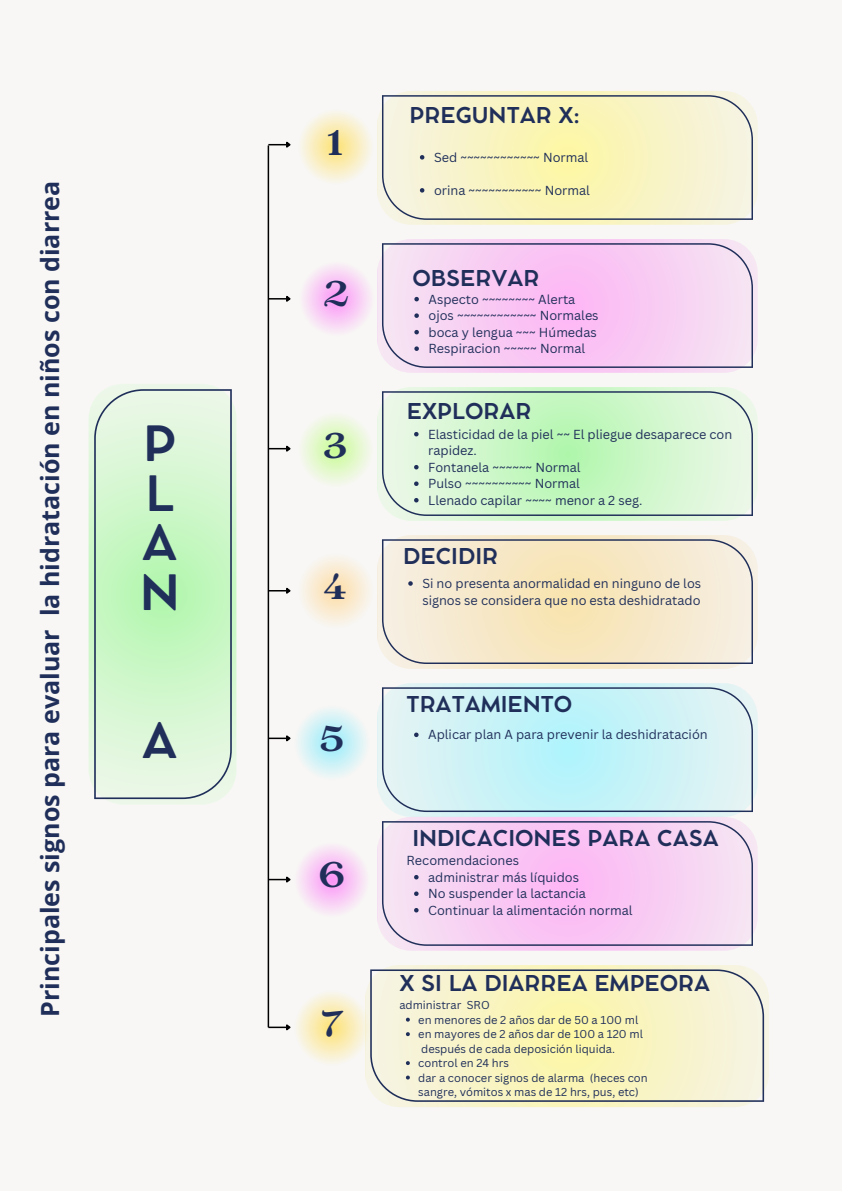
<style>
.page{position:relative;width:842px;height:1191px;background:#fff}
.page>*{position:absolute;margin:0;border:0;box-sizing:border-box;transform-origin:0 0}
.t1{font:700 48px/49.5px "Cocomat Pro";color:#202f5a}
.t2{font:700 35.6px "Lovelace Text";color:#202f5a}
.t3{font:700 25px "Open Sans";color:#202f5a}
.t4{font:700 21.6px "Cocomat Pro";color:#202f5a}
.t5{font:12.7px/16.5px "Canva Sans";color:#202f5a}
.t6{font:11.1px/14.5px "Canva Sans";color:#202f5a}
</style>
<div class="page">
<div style="left:0;top:0;width:842px;height:1190px;background:#f8f7f5"></div>
<svg style="left:377px;top:91px;width:380px;height:134px;background:#f7f3d1"></svg>
<svg style="left:382px;top:95px;width:371px;height:125px;background:#f1edc4"></svg>
<svg style="left:377px;top:239px;width:380px;height:134px;background:#f7d6f2"></svg>
<svg style="left:382px;top:243px;width:371px;height:125px;background:#f1caee"></svg>
<svg style="left:377px;top:387px;width:380px;height:134px"></svg>
<svg style="left:382px;top:391px;width:371px;height:125px;background:#cdf0cb"></svg>
<svg style="left:377px;top:535px;width:380px;height:133px;background:#f6ebd3"></svg>
<svg style="left:382px;top:539px;width:371px;height:125px;background:#efe3c8"></svg>
<svg style="left:377px;top:683px;width:380px;height:133px;background:#d5f2f4"></svg>
<svg style="left:382px;top:687px;width:371px;height:125px;background:#c8edf2"></svg>
<svg style="left:89px;top:384px;width:147px;height:420px"></svg>
<svg style="left:94px;top:389px;width:138px;height:410px;background:#cdf0cb"></svg>
<svg style="left:377px;top:816px;width:380px;height:134px;background:#e6cde9"></svg>
<svg style="left:382px;top:821px;width:371px;height:124px;background:#f2cbef"></svg>
<svg style="left:365px;top:964px;width:404px;height:142px"></svg>
<svg style="left:370px;top:969px;width:394px;height:132px;background:#f3efc4"></svg>
<svg style="left:294px;top:105px;width:82px;height:83px"></svg>
<svg style="left:295px;top:257px;width:82px;height:82px"></svg>
<svg style="left:294px;top:408px;width:82px;height:82px"></svg>
<svg style="left:294px;top:549px;width:82px;height:83px"></svg>
<svg style="left:291px;top:701px;width:82px;height:82px"></svg>
<svg style="left:291px;top:837px;width:82px;height:82px"></svg>
<svg style="left:291px;top:986px;width:82px;height:82px"></svg>
<svg style="left:420px;top:155px;width:4px;height:4px"></svg>
<svg style="left:420px;top:188px;width:4px;height:4px"></svg>
<svg style="left:414px;top:297px;width:5px;height:4px"></svg>
<svg style="left:414px;top:313px;width:5px;height:5px"></svg>
<svg style="left:414px;top:330px;width:5px;height:4px"></svg>
<svg style="left:414px;top:346px;width:5px;height:5px"></svg>
<svg style="left:414px;top:432px;width:5px;height:4px"></svg>
<svg style="left:414px;top:465px;width:5px;height:4px"></svg>
<svg style="left:414px;top:481px;width:5px;height:5px"></svg>
<svg style="left:414px;top:498px;width:5px;height:4px"></svg>
<svg style="left:408px;top:581px;width:5px;height:4px"></svg>
<svg style="left:414px;top:732px;width:5px;height:5px"></svg>
<svg style="left:414px;top:874px;width:5px;height:5px"></svg>
<svg style="left:414px;top:891px;width:5px;height:4px"></svg>
<svg style="left:414px;top:907px;width:5px;height:5px"></svg>
<svg style="left:406px;top:1017px;width:4px;height:4px"></svg>
<svg style="left:406px;top:1032px;width:4px;height:3px"></svg>
<svg style="left:406px;top:1060px;width:4px;height:4px"></svg>
<svg style="left:406px;top:1075px;width:4px;height:4px"></svg>
<hr style="left:268px;top:145px;width:1px;height:882px;background:#000">
<svg style="left:268px;top:1022px;width:24px;height:10px"></svg>
<svg style="left:269px;top:875px;width:23px;height:9px"></svg>
<svg style="left:269px;top:734px;width:23px;height:9px"></svg>
<svg style="left:269px;top:586px;width:22px;height:10px"></svg>
<svg style="left:269px;top:444px;width:22px;height:10px"></svg>
<svg style="left:269px;top:294px;width:22px;height:10px"></svg>
<svg style="left:268px;top:141px;width:23px;height:9px"></svg>
<p class="t3" style="left:32px;top:1016px;width:837px;rotate:-90deg">Principales signos para evaluar la hidratación en niños con diarrea</p>
<p class="t1" style="left:140px;top:423px;width:42px">P<br>L<br>A<br>N</p>
<p class="t1" style="left:142px;top:719px;width:37px">A</p>
<h2 class="t2" style="left:326px;top:129px;width:18px">1</h2>
<p class="t2" style="left:323px;top:280px;width:28px">2</p>
<h1 class="t2" style="left:322px;top:431px;width:27px">3</h1>
<h1 class="t2" style="left:322px;top:573px;width:27px">4</h1>
<p class="t2" style="left:319px;top:724px;width:27px">5</p>
<p class="t2" style="left:318px;top:861px;width:29px">6</p>
<p class="t2" style="left:321px;top:1009px;width:24px">7</p>
<h3 class="t4" style="left:410px;top:107px;width:171px">PREGUNTAR X:</h3>
<p class="t5" style="left:434px;top:149px;width:156px">Sed ~~~~~~~~~~~~ Normal</p>
<p class="t5" style="left:434px;top:182px;width:157px">orina ~~~~~~~~~~~ Normal</p>
<p class="t4" style="left:412px;top:270px;width:129px">OBSERVAR</p>
<p class="t5" style="left:428px;top:290px;width:148px">Aspecto ~~~~~~~~ Alerta</p>
<p class="t5" style="left:428px;top:307px;width:172px">ojos ~~~~~~~~~~~~ Normales</p>
<h3 class="t5" style="left:428px;top:323px;width:170px">boca y lengua ~~~ Húmedas</h3>
<p class="t5" style="left:428px;top:340px;width:158px">Respiracion ~~~~~ Normal</p>
<p class="t4" style="left:407px;top:403px;width:126px">EXPLORAR</p>
<p class="t5" style="left:428px;top:425px;width:306px">Elasticidad de la piel ~~ El pliegue desaparece con rapidez.</p>
<p class="t5" style="left:428px;top:458px;width:154px">Fontanela ~~~~~~ Normal</p>
<p class="t5" style="left:428px;top:475px;width:153px">Pulso ~~~~~~~~~~ Normal</p>
<p class="t5" style="left:428px;top:491px;width:216px">Llenado capilar ~~~~ menor a 2 seg.</p>
<p class="t4" style="left:403px;top:548px;width:96px">DECIDIR</p>
<h3 class="t5" style="left:422px;top:574px;width:280px">Si no presenta anormalidad en ninguno de los signos se considera que no esta deshidratado</h3>
<p class="t4" style="left:407px;top:695px;width:167px">TRATAMIENTO</p>
<p class="t5" style="left:428px;top:726px;width:281px">Aplicar plan A para prevenir la deshidratación</p>
<p class="t4" style="left:412px;top:829px;width:308px">INDICACIONES PARA CASA</p>
<p class="t5" style="left:407px;top:851px;width:114px">Recomendaciones</p>
<p class="t5" style="left:428px;top:868px;width:152px">administrar más líquidos</p>
<h3 class="t5" style="left:428px;top:884px;width:159px">No suspender la lactancia</h3>
<p class="t5" style="left:428px;top:901px;width:206px">Continuar la alimentación normal</p>
<p class="t4" style="left:399px;top:974px;width:312px">X SI LA DIARREA EMPEORA</p>
<p class="t6" style="left:399px;top:997px;width:92px">administrar SRO</p>
<p class="t6" style="left:418px;top:1011px;width:221px">en menores de 2 años dar de 50 a 100 ml</p>
<p class="t6" style="left:418px;top:1026px;width:226px">en mayores de 2 años dar de 100 a 120 ml</p>
<p class="t6" style="left:421px;top:1040px;width:195px">después de cada deposición liquida.</p>
<h3 class="t6" style="left:418px;top:1055px;width:92px">control en 24 hrs</h3>
<p class="t6" style="left:418px;top:1069px;width:231px">dar a conocer signos de alarma (heces con sangre, vómitos x mas de 12 hrs, pus, etc)</p>
</div>
